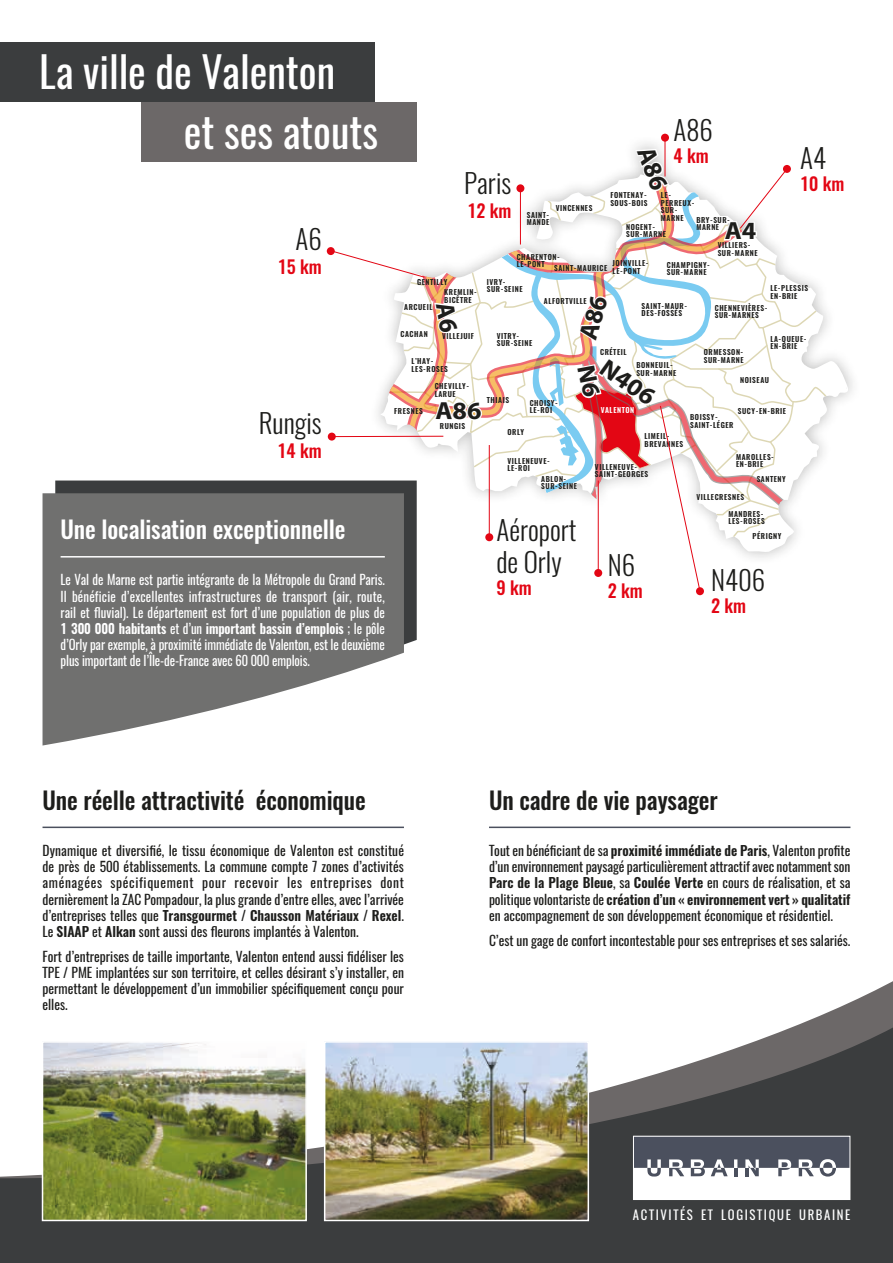
<style>
.page{position:relative;width:893px;height:1263px;background:#fff}
.page>*{position:absolute;margin:0;border:0;box-sizing:border-box;transform-origin:0 0}
.t1{font:42px "Oswald";color:#fff}
.t2{font:300 27px/32.4px "Oswald";color:#1d1d1b}
.t3{font:700 25.05px "Myriad Pro";color:#1d1d1b}
.t4{font:700 24.9px "Myriad Pro";color:#1d1d1b;scale:1.05 1}
.t5{font:500 24px "Oswald";letter-spacing:-.005em;color:#1d1d1b}
.t6{font:500 24px "Oswald";letter-spacing:-.005em;color:#fff}
.t7{font:500 18px "Oswald";color:#e30614}
.t8{font:13.5px/16.2px "Oswald";color:#1d1d1b;text-align:justify}
.t9{font:13.5px/16.2px "Oswald";letter-spacing:-.01em;color:#fff;text-align:justify;scale:.95 1}
.t10{font:12.75px "Oswald";letter-spacing:.13em;color:#fff}
.t11{font:600 7.35px/7.4px "Oswald";letter-spacing:.075em;color:#1d1d1b}
.t12{font:600 7.35px "Oswald";letter-spacing:.075em;color:#fff}
.s1{font-weight:600}
</style>
<div class="page">
<svg style="left:812px;top:981px;width:81px;height:38px"></svg>
<svg style="left:0;top:1019px;width:893px;height:244px;fill:#3b3d3e"></svg>
<div style="left:141px;top:102px;width:276px;height:60px;background:#6c6868"></div>
<div style="left:0;top:43px;width:374px;height:59px;background:#3b3d3e"></div>
<img style="left:45px;top:1044px;width:259px;height:174px">
<div style="left:42px;top:1041px;width:265px;height:180px;border:2px solid #fff"></div>
<img style="left:327px;top:1044px;width:259px;height:174px">
<div style="left:324px;top:1041px;width:265px;height:180px;border:2px solid #fff"></div>
<div style="left:633px;top:1168px;width:217px;height:31px;background:#fff"></div>
<svg style="left:635px;top:1138px;width:213px;height:38px"></svg>
<div style="left:633px;top:1136px;width:217px;height:64px;border:1px solid #fff"></div>
<div style="left:368px;top:135px;width:494px;height:431px;background:#fff"></div>
<svg style="left:788px;top:271px;width:62px;height:276px"></svg>
<div style="left:696px;top:587px;width:8px;height:8px;background:#e30614;border-radius:50%"></div>
<div style="left:328px;top:433px;width:8px;height:8px;background:#e30614;border-radius:50%"></div>
<svg style="left:783px;top:165px;width:8px;height:8px"></svg>
<div style="left:661px;top:134px;width:8px;height:8px;background:#e30614;border-radius:50%"></div>
<div style="left:327px;top:247px;width:8px;height:8px;background:#e30614;border-radius:50%"></div>
<hr style="left:489px;top:826px;width:361px;height:2px;background:#4b505e">
<hr style="left:43px;top:826px;width:361px;height:2px;background:#4b505e">
<svg style="left:55px;top:480px;width:362px;height:165px;background:#444646"></svg>
<svg style="left:43px;top:493px;width:361px;height:252px;fill:#70706f"></svg>
<hr style="left:61px;top:556px;width:324px;height:1px;background:#fff">
<svg style="left:332px;top:136px;width:456px;height:456px"></svg>
<h1 class="t1" style="left:39px;top:43px;width:298px">La ville de Valenton</h1>
<h1 class="t1" style="left:184px;top:103px;width:196px">et ses atouts</h1>
<h2 class="t2" style="left:296px;top:223px;width:28px">A6</h2>
<h3 class="t7" style="left:278px;top:254px;width:45px">15 km</h3>
<h2 class="t2" style="left:259px;top:407px;width:64px">Rungis</h2>
<h3 class="t7" style="left:278px;top:438px;width:46px">14 km</h3>
<h3 class="t6" style="left:61px;top:512px;width:286px">Une localisation exceptionnelle</h3>
<p class="t9" style="left:61px;top:572px;width:343px">Le Val de Marne est partie intégrante de la Métropole du Grand Paris.<br>Il bénéficie d’excellentes infrastructures de transport (air, route, rail et fluvial). Le département est fort d’une population de plus de <span class="s1">1 300 000 habitants</span> et d’un <span class="s1">important bassin d’emplois</span> ; le pôle d’Orly par exemple, à proximité immédiate de Valenton, est le deuxième plus important de l’Île-de-France avec 60 000 emplois.</p>
<h2 class="t2" style="left:464px;top:167px;width:49px">Paris</h2>
<h3 class="t7" style="left:467px;top:198px;width:45px">12 km</h3>
<p class="t11" style="left:556px;top:204px;width:38px">VINCENNES</p>
<p class="t11" style="left:527px;top:211px;width:24px">SAINT-<br>MANDE</p>
<h2 class="t2" style="left:673px;top:114px;width:41px">A86</h2>
<h3 class="t7" style="left:673px;top:143px;width:37px">4 km</h3>
<p class="t11" style="left:610px;top:192px;width:39px">FONTENAY-<br>SOUS-BOIS</p>
<p class="t11" style="left:661px;top:192px;width:35px">LE-<br>PERREUX-<br>SUR-<br>MARNE</p>
<p class="t11" style="left:696px;top:216px;width:35px">BRY-SUR-</p>
<h3 class="t4" style="left:725px;top:215px;width:32px">A4</h3>
<p class="t11" style="left:626px;top:224px;width:30px">NOGENT-</p>
<p class="t11" style="left:696px;top:224px;width:24px">MARNE</p>
<p class="t11" style="left:626px;top:231px;width:41px">SUR-MARNE</p>
<h2 class="t2" style="left:800px;top:142px;width:28px">A4</h2>
<h3 class="t7" style="left:800px;top:171px;width:46px">10 km</h3>
<p class="t11" style="left:718px;top:242px;width:41px">VILLIERS-<br>SUR-MARNE</p>
<p class="t11" style="left:517px;top:253px;width:45px">CHARENTON-<br>LE-PONT</p>
<p class="t11" style="left:554px;top:265px;width:55px">SAINT-MAURICE</p>
<p class="t11" style="left:544px;top:297px;width:44px">ALFORTVILLE</p>
<p class="t11" style="left:613px;top:260px;width:38px">JOINVILLE-<br>LE-PONT</p>
<p class="t11" style="left:667px;top:262px;width:45px">CHAMPIGNY-<br>SUR-MARNE</p>
<p class="t11" style="left:417px;top:279px;width:32px">GENTILLY</p>
<p class="t11" style="left:487px;top:279px;width:37px">IVRY-<br>SUR-SEINE</p>
<p class="t11" style="left:444px;top:289px;width:34px">KREMLIN-<br>BICÊTRE</p>
<p class="t11" style="left:770px;top:285px;width:39px">LE-PLESSIS<br>EN-BRIE</p>
<p class="t11" style="left:642px;top:302px;width:47px">SAINT-MAUR-<br>DES-FOSSÉS</p>
<p class="t11" style="left:715px;top:305px;width:54px">CHENNEVIÈRES-<br>SUR-MARNES</p>
<p class="t11" style="left:404px;top:304px;width:30px">ARCUEIL</p>
<p class="t11" style="left:401px;top:330px;width:29px">CACHAN</p>
<p class="t11" style="left:412px;top:358px;width:38px">L’HAY-<br>LES-ROSES</p>
<p class="t11" style="left:442px;top:333px;width:33px">VILLEJUIF</p>
<p class="t11" style="left:497px;top:333px;width:37px">VITRY-<br>SUR-SEINE</p>
<p class="t11" style="left:394px;top:408px;width:30px">FRESNES</p>
<p class="t11" style="left:435px;top:383px;width:36px">CHEVILLY-<br>LARUE</p>
<p class="t11" style="left:487px;top:396px;width:24px">THIAIS</p>
<h3 class="t4" style="left:435px;top:394px;width:45px">A86</h3>
<p class="t11" style="left:530px;top:399px;width:30px">CHOISY-<br>LE-ROI</p>
<p class="t11" style="left:440px;top:422px;width:27px">RUNGIS</p>
<p class="t11" style="left:507px;top:428px;width:18px">ORLY</p>
<p class="t11" style="left:507px;top:457px;width:44px">VILLENEUVE-<br>LE-ROI</p>
<p class="t11" style="left:541px;top:475px;width:37px">ABLON-<br>SUR-SEINE</p>
<h2 class="t2" style="left:496px;top:513px;width:81px">Aéroport de Orly</h2>
<h3 class="t7" style="left:496px;top:575px;width:37px">9 km</h3>
<p class="t11" style="left:600px;top:349px;width:28px">CRÉTEIL</p>
<h3 class="t3" style="left:611px;top:352px;width:62px;rotate:34deg">N406</h3>
<p class="t11" style="left:636px;top:362px;width:41px">BONNEUIL-<br>SUR-MARNE</p>
<p class="t12" style="left:601px;top:405px;width:35px">VALENTON</p>
<p class="t11" style="left:704px;top:349px;width:41px">ORMESSON-<br>SUR-MARNE</p>
<p class="t11" style="left:770px;top:335px;width:38px">LA-QUEUE-<br>EN-BRIE</p>
<p class="t11" style="left:740px;top:376px;width:30px">NOISEAU</p>
<p class="t11" style="left:738px;top:408px;width:50px">SUCY-EN-BRIE</p>
<p class="t11" style="left:690px;top:414px;width:45px">BOISSY-<br>SAINT-LÉGER</p>
<p class="t11" style="left:645px;top:433px;width:40px">LIMEIL-<br>BREVANNES</p>
<p class="t11" style="left:595px;top:463px;width:55px">VILLENEUVE-<br>SAINT-GEORGES</p>
<h2 class="t2" style="left:608px;top:549px;width:29px">N6</h2>
<h3 class="t7" style="left:608px;top:578px;width:36px">2 km</h3>
<p class="t11" style="left:736px;top:453px;width:39px">MAROLLES-<br>EN-BRIE</p>
<p class="t11" style="left:757px;top:475px;width:31px">SANTENY</p>
<p class="t11" style="left:696px;top:494px;width:49px">VILLECRESNES</p>
<p class="t11" style="left:728px;top:510px;width:38px">MANDRES-<br>LES-ROSES</p>
<p class="t11" style="left:753px;top:533px;width:30px">PÉRIGNY</p>
<h2 class="t2" style="left:711px;top:564px;width:55px">N406</h2>
<h3 class="t7" style="left:711px;top:593px;width:36px">2 km</h3>
<h3 class="t5" style="left:43px;top:783px;width:325px">Une réelle attractivité économique</h3>
<h3 class="t5" style="left:489px;top:783px;width:230px">Un cadre de vie paysager</h3>
<p class="t8" style="left:43px;top:842px;width:363px">Dynamique et diversifié, le tissu économique de Valenton est constitué de près de 500 établissements. La commune compte 7 zones d’activités aménagées spécifiquement pour recevoir les entreprises dont dernièrement la ZAC Pompadour, la plus grande d’entre elles, avec l’arrivée d’entreprises telles que <span class="s1">Transgourmet</span> / <span class="s1">Chausson Matériaux</span> / <span class="s1">Rexel</span>.<br>Le <span class="s1">SIAAP</span> et <span class="s1">Alkan</span> sont aussi des fleurons implantés à Valenton.</p>
<p class="t8" style="left:43px;top:948px;width:363px">Fort d’entreprises de taille importante, Valenton entend aussi fidéliser les TPE / PME implantées sur son territoire, et celles désirant s’y installer, en permettant le développement d’un immobilier spécifiquement conçu pour elles.</p>
<p class="t8" style="left:489px;top:842px;width:363px">Tout en bénéficiant de sa <span class="s1">proximité immédiate de Paris</span>, Valenton profite d’un environnement paysagé particulièrement attractif avec notamment son <span class="s1">Parc de la Plage Bleue</span>, sa <span class="s1">Coulée Verte</span> en cours de réalisation, et sa politique volontariste de <span class="s1">création d’un « environnement vert » qualitatif </span>en accompagnement de son développement économique et résidentiel.</p>
<p class="t8" style="left:489px;top:932px;width:363px">C’est un gage de confort incontestable pour ses entreprises et ses salariés.</p>
<p class="t10" style="left:633px;top:1206px;width:219px">ACTIVITÉS ET LOGISTIQUE URBAINE</p>
</div>
